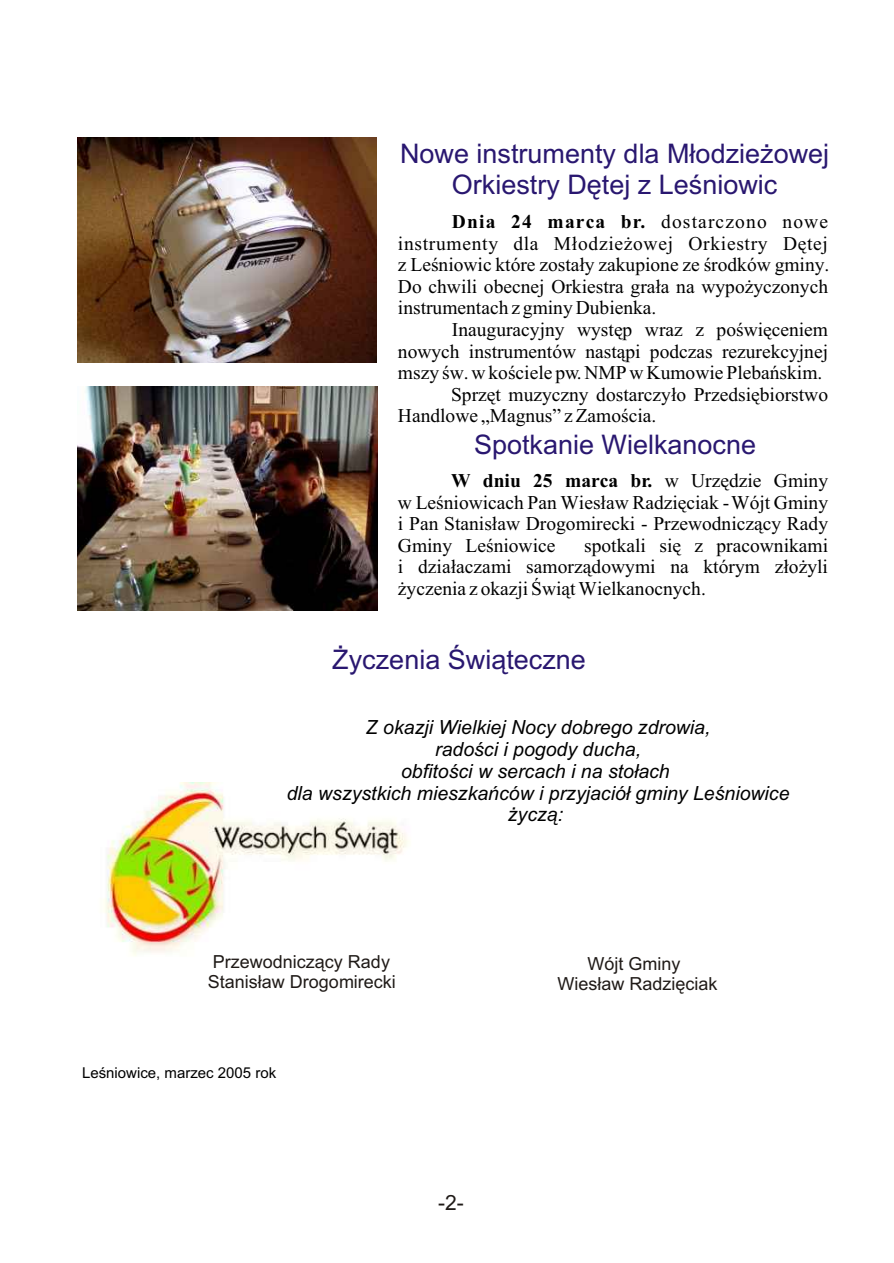
<style>
.page{position:relative;width:894px;height:1263px;background:#fff}
.page>*{position:absolute;margin:0;border:0;box-sizing:border-box;transform-origin:0 0}
.t1{font:27px/30.2px "Arial CE";color:#291770;text-align:center}
.t2{font:21px "Arial CE";color:#1f1a17}
.t3{font:19.5px/21.6px "Times New Roman CE";color:#000;text-align:justify}
.t4{font:italic 19.5px/21.8px "Arial CE";color:#000;text-align:center}
.t5{font:18px/20.1px "Arial CE";color:#1f1a17;text-align:center}
.t6{font:15px "Arial CE";color:#000}
.s1{font-weight:700}
</style>
<div class="page">
<img style="left:78px;top:137px;width:299px;height:226px">
<img style="left:104px;top:783px;width:305px;height:173px">
<img style="left:77px;top:386px;width:300px;height:224px">
<h1 class="t1" style="left:400px;top:141px;width:431px">Nowe instrumenty dla M³odzie¿owej<br>Orkiestry Dêtej z Leœniowic</h1>
<p class="t3" style="left:398px;top:212px;width:433px;text-indent:54px"><span class="s1">Dnia 24 marca br.</span> dostarczono nowe instrumenty dla M³odzie¿owej Orkiestry Dêtej z Leœniowic które zosta³y zakupione ze œrodków gminy.<br>Do chwili obecnej Orkiestra gra³a na wypo¿yczonych instrumentach z gminy Dubienka.</p>
<p class="t3" style="left:452px;top:320px;width:378px">Inauguracyjny wystêp wraz z poœwiêceniem</p>
<p class="t3" style="left:398px;top:342px;width:432px">nowych instrumentów nast¹pi podczas rezurekcyjnej</p>
<p class="t3" style="left:398px;top:364px;width:426px">mszy œw. w koœciele pw. NMP w Kumowie Plebañskim.</p>
<p class="t3" style="left:451px;top:385px;width:379px">Sprzêt muzyczny dostarczy³o Przedsiêbiorstwo</p>
<p class="t3" style="left:398px;top:407px;width:260px">Handlowe „Magnus” z Zamoœcia.</p>
<h1 class="t1" style="left:474px;top:432px;width:284px">Spotkanie Wielkanocne</h1>
<p class="t3" style="left:398px;top:472px;width:432px;text-indent:53px"><span class="s1">W dniu 25 marca br.</span> w Urzêdzie Gminy w Leœniowicach Pan Wies³aw Radziêciak - Wójt Gminy i Pan Stanis³aw Drogomirecki - Przewodnicz¹cy Rady Gminy Leœniowice</p>
<p class="t3" style="left:398px;top:536px;width:432px;text-indent:186px">spotkali siê z pracownikami i dzia³aczami samorz¹dowymi na którym z³o¿yli ¿yczenia z okazji Œwi¹t Wielkanocnych.</p>
<h1 class="t1" style="left:332px;top:647px;width:255px">¯yczenia Œwi¹teczne</h1>
<p class="t4" style="left:287px;top:718px;width:504px">Z okazji Wielkiej Nocy dobrego zdrowia,<br>radoœci i pogody ducha,<br>obfitoœci w sercach i na sto³ach<br>dla wszystkich mieszkañców i przyjació³ gminy Leœniowice ¿ycz¹:</p>
<p class="t5" style="left:208px;top:953px;width:190px;text-align:left">Przewodnicz¹cy Rady<br>Stanis³aw Drogomirecki</p>
<p class="t6" style="left:82px;top:1067px;width:196px">Leœniowice, marzec 2005 rok</p>
<p class="t2" style="left:438px;top:1194px;width:27px">-2-</p>
<p class="t5" style="left:558px;top:955px;width:162px">Wójt Gminy<br>Wies³aw Radziêciak</p>
</div>
